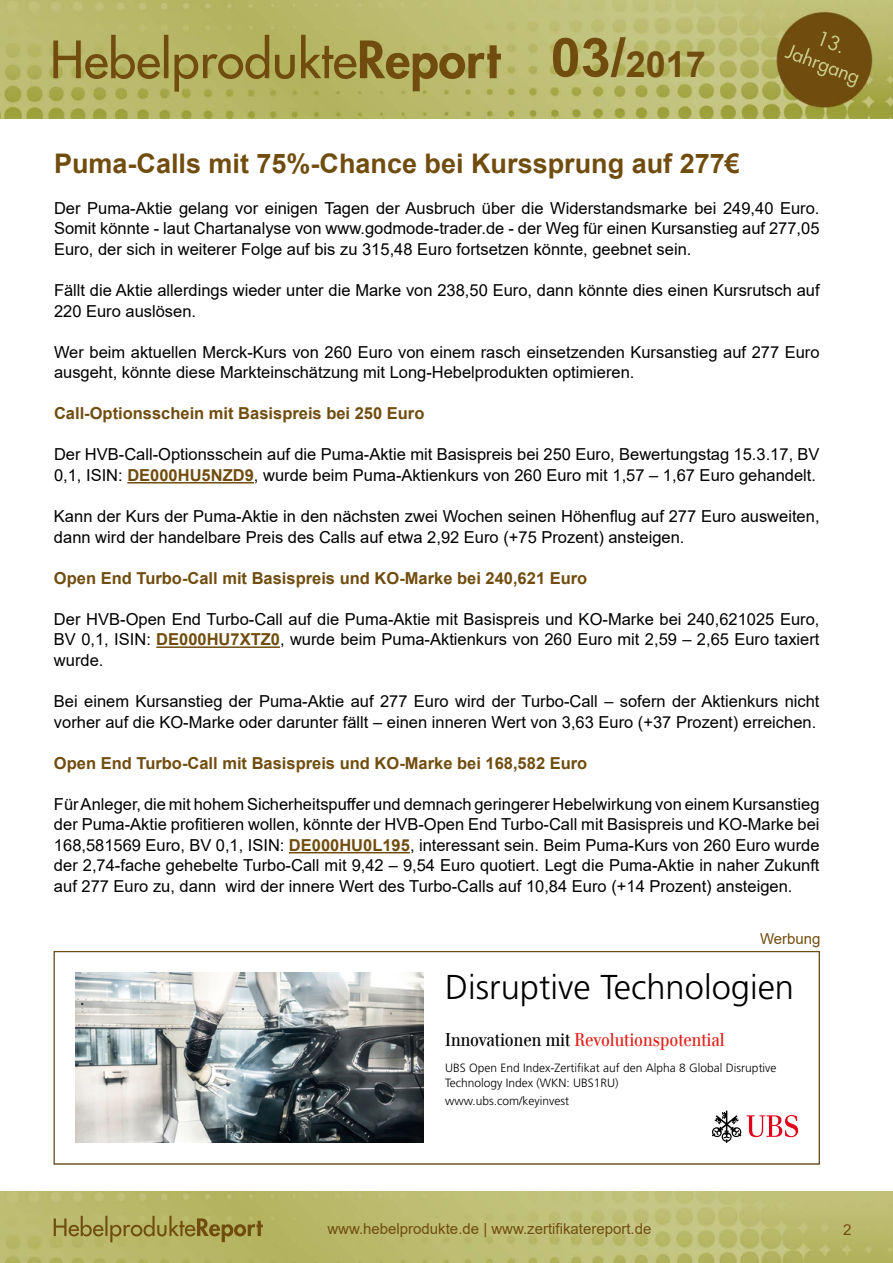
<style>
.page{position:relative;width:893px;height:1263px;background:#fff}
.page>*{position:absolute;margin:0;border:0;box-sizing:border-box;transform-origin:0 0}
.t1{font:700 36px "Arial";color:#704d0f}
.t2{font:300 34.5px "Frutiger LT Std";color:#000}
.t3{font:700 27px "Arial";color:#704d0f}
.t4{font:18px "UBS Headline";color:#e32119}
.t5{font:16.5px/20.5px "Arial";color:#000}
.t6{font:700 16.5px "Arial";color:#704d0f}
.t7{font:15px "Arial";color:#704d0f}
.t8{font:300 12px/14.4px "Frutiger LT Std";color:#000}
.s1{font-size:54px}
.s2{font-weight:700;color:#704d0f}
.s3{color:#000}
</style>
<div class="page">
<img style="left:0;top:1192px;width:893px;height:71px">
<img style="left:0;top:0;width:893px;height:119px">
<hr style="left:127px;top:482px;width:127px;height:1px;background:#704d0f">
<hr style="left:156px;top:646px;width:124px;height:2px;background:#704d0f">
<hr style="left:289px;top:852px;width:121px;height:1px;background:#704d0f">
<img style="left:75px;top:973px;width:349px;height:170px">
<svg style="left:712px;top:1110px;width:86px;height:33px"></svg>
<div style="left:54px;top:951px;width:766px;height:213px;border:1px solid #704d0f"></div>
<h1 class="t1" style="left:551px;top:39px;width:157px"><span class="s1">03/</span>2017</h1>
<h3 class="t3" style="left:54px;top:144px;width:687px">Puma-Calls mit 75%-Chance bei Kurssprung auf 277€</h3>
<p class="t5" style="left:54px;top:198px;width:767px;text-align:justify">Der Puma-Aktie gelang vor einigen Tagen der Ausbruch über die Widerstandsmarke bei 249,40 Euro.<br>Somit könnte - laut Chartanalyse von www.godmode-trader.de - der Weg für einen Kursanstieg auf 277,05<br>Euro, der sich in weiterer Folge auf bis zu 315,48 Euro fortsetzen könnte, geebnet sein.</p>
<p class="t5" style="left:54px;top:280px;width:767px">Fällt die Aktie allerdings wieder unter die Marke von 238,50 Euro, dann könnte dies einen Kursrutsch auf<br>220 Euro auslösen.</p>
<p class="t5" style="left:54px;top:341px;width:767px">Wer beim aktuellen Merck-Kurs von 260 Euro von einem rasch einsetzenden Kursanstieg auf 277 Euro ausgeht, könnte diese Markteinschätzung mit Long-Hebelprodukten optimieren.</p>
<p class="t6" style="left:54px;top:402px;width:372px">Call-Optionsschein mit Basispreis bei 250 Euro</p>
<p class="t5" style="left:54px;top:444px;width:767px">Der HVB-Call-Optionsschein auf die Puma-Aktie mit Basispreis bei 250 Euro, Bewertungstag 15.3.17, BV<br>0,1, ISIN: <span class="s2">DE000HU5NZD9</span>, wurde beim Puma-Aktienkurs von 260 Euro mit 1,57 – 1,67 Euro gehandelt.</p>
<p class="t5" style="left:54px;top:506px;width:767px">Kann der Kurs der Puma-Aktie in den nächsten zwei Wochen seinen Höhenflug auf 277 Euro ausweiten, dann wird der handelbare Preis des Calls auf etwa 2,92 Euro (+75 Prozent) ansteigen.</p>
<p class="t6" style="left:54px;top:566px;width:535px">Open End Turbo-Call mit Basispreis und KO-Marke bei 240,621 Euro</p>
<p class="t5" style="left:54px;top:609px;width:767px;text-align:justify">Der HVB-Open End Turbo-Call auf die Puma-Aktie mit Basispreis und KO-Marke bei 240,621025 Euro, BV 0,1, ISIN: <span class="s2">DE000HU7XTZ0</span>, wurde beim Puma-Aktienkurs von 260 Euro mit 2,59 – 2,65 Euro taxiert wurde.</p>
<p class="t5" style="left:54px;top:691px;width:767px">Bei einem Kursanstieg der Puma-Aktie auf 277 Euro wird der Turbo-Call – sofern der Aktienkurs nicht vorher auf die KO-Marke oder darunter fällt – einen inneren Wert von 3,63 Euro (+37 Prozent) erreichen.</p>
<p class="t6" style="left:54px;top:751px;width:535px">Open End Turbo-Call mit Basispreis und KO-Marke bei 168,582 Euro</p>
<p class="t5" style="left:54px;top:794px;width:767px;text-align:justify">Für Anleger, die mit hohem Sicherheitspuffer und demnach geringerer Hebelwirkung von einem Kursanstieg der Puma-Aktie profitieren wollen, könnte der HVB-Open End Turbo-Call mit Basispreis und KO-Marke bei 168,581569 Euro, BV 0,1, ISIN: <span class="s2">DE000HU0L195</span>, interessant sein. Beim Puma-Kurs von 260 Euro wurde der 2,74-fache gehebelte Turbo-Call mit 9,42 – 9,54 Euro quotiert. Legt die Puma-Aktie in naher Zukunft auf 277 Euro zu, dann wird der innere Wert des Turbo-Calls auf 10,84 Euro (+14 Prozent) ansteigen.</p>
<p class="t7" style="left:760px;top:929px;width:62px">Werbung</p>
<h2 class="t2" style="left:445px;top:967px;width:350px">Disruptive Technologien</h2>
<p class="t4" style="left:445px;top:1029px;width:281px"><span class="s3">Innovationen mit</span> Revolutionspotential</p>
<p class="t8" style="left:445px;top:1061px;width:333px">UBS Open End Index-Zertifikat auf den Alpha 8 Global Disruptive<br>Technology Index (WKN: UBS1RU)</p>
<p class="t8" style="left:445px;top:1093px;width:126px">www.ubs.com/keyinvest</p>
<p class="t7" style="left:327px;top:1218px;width:326px">www.hebelprodukte.de | www.zertifikatereport.de</p>
<p class="t7" style="left:843px;top:1219px;width:10px">2</p>
</div>
